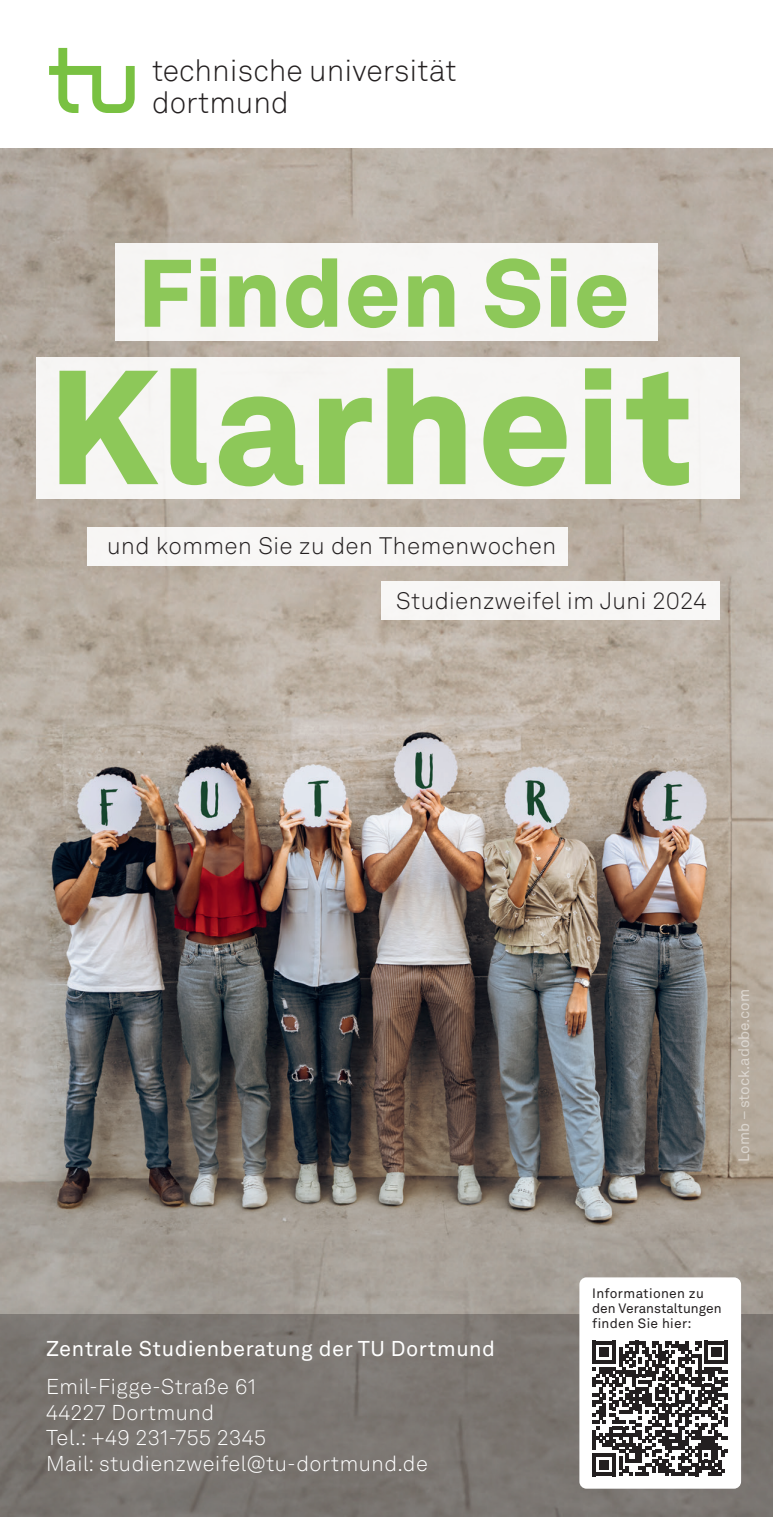
<style>
.page{position:relative;width:773px;height:1517px;background:#fff}
.page>*{position:absolute;margin:0;border:0;box-sizing:border-box;transform-origin:0 0}
.t1{font:900 160px "Akkurat LL";letter-spacing:.02em;color:#8dc859}
.t2{font:900 94.5px "Akkurat LL";letter-spacing:.02em;color:#8dc859}
.t3{font:300 30.25px/31.5px "Akkurat";color:#231f20}
.t4{font:300 23.5px "Akkurat LL";letter-spacing:.02em;color:#231f20}
.t5{font:300 21.25px/25.5px "Akkurat LL";letter-spacing:.025em;color:#fff}
.t6{font:21.25px "Akkurat LL";letter-spacing:.025em;color:#fff}
.t7{font:15px "Akkurat LL";color:#fff}
.t8{font:13.5px/15px "Akkurat LL";letter-spacing:.025em;color:#231f20}
</style>
<div class="page">
<svg style="left:49px;top:48px;width:86px;height:65px"></svg>
<img style="left:0;top:149px;width:772px;height:1165px">
<div style="left:88px;top:527px;width:479px;height:38px;background:#f8f7f5"></div>
<div style="left:381px;top:582px;width:338px;height:38px;background:#f8f7f5"></div>
<div style="left:36px;top:357px;width:703px;height:141px;background:#f7f6f5"></div>
<div style="left:115px;top:243px;width:543px;height:97px;background:#f7f6f5"></div>
<div style="left:0;top:1314px;width:772px;height:203px;background:#7a7571"></div>
<div style="left:579px;top:1277px;width:162px;height:211px;background:#fff;border-radius:7px"></div>
<svg style="left:592px;top:1340px;width:135px;height:136px"></svg>
<h3 class="t3" style="left:152px;top:56px;width:306px">technische universität dortmund</h3>
<h2 class="t2" style="left:138px;top:218px;width:493px">Finden Sie</h2>
<h1 class="t1" style="left:48px;top:300px;width:647px">Klarheit</h1>
<p class="t4" style="left:107px;top:529px;width:450px">und kommen Sie zu den Themenwochen</p>
<p class="t4" style="left:396px;top:584px;width:312px">Studienzweifel im Juni 2024</p>
<p class="t6" style="left:46px;top:1332px;width:450px">Zentrale Studienberatung der TU Dortmund</p>
<p class="t5" style="left:46px;top:1373px;width:383px">Emil-Figge-Straße 61<br>44227 Dortmund<br>Tel.: +49 231-755 2345<br>Mail: studienzweifel@tu-dortmund.de</p>
<p class="t7" style="left:732px;top:1161px;width:174px;rotate:-90deg">Lomb – stock.adobe.com</p>
<p class="t8" style="left:592px;top:1285px;width:131px">Informationen zu den Veranstaltungen finden Sie hier:</p>
</div>
